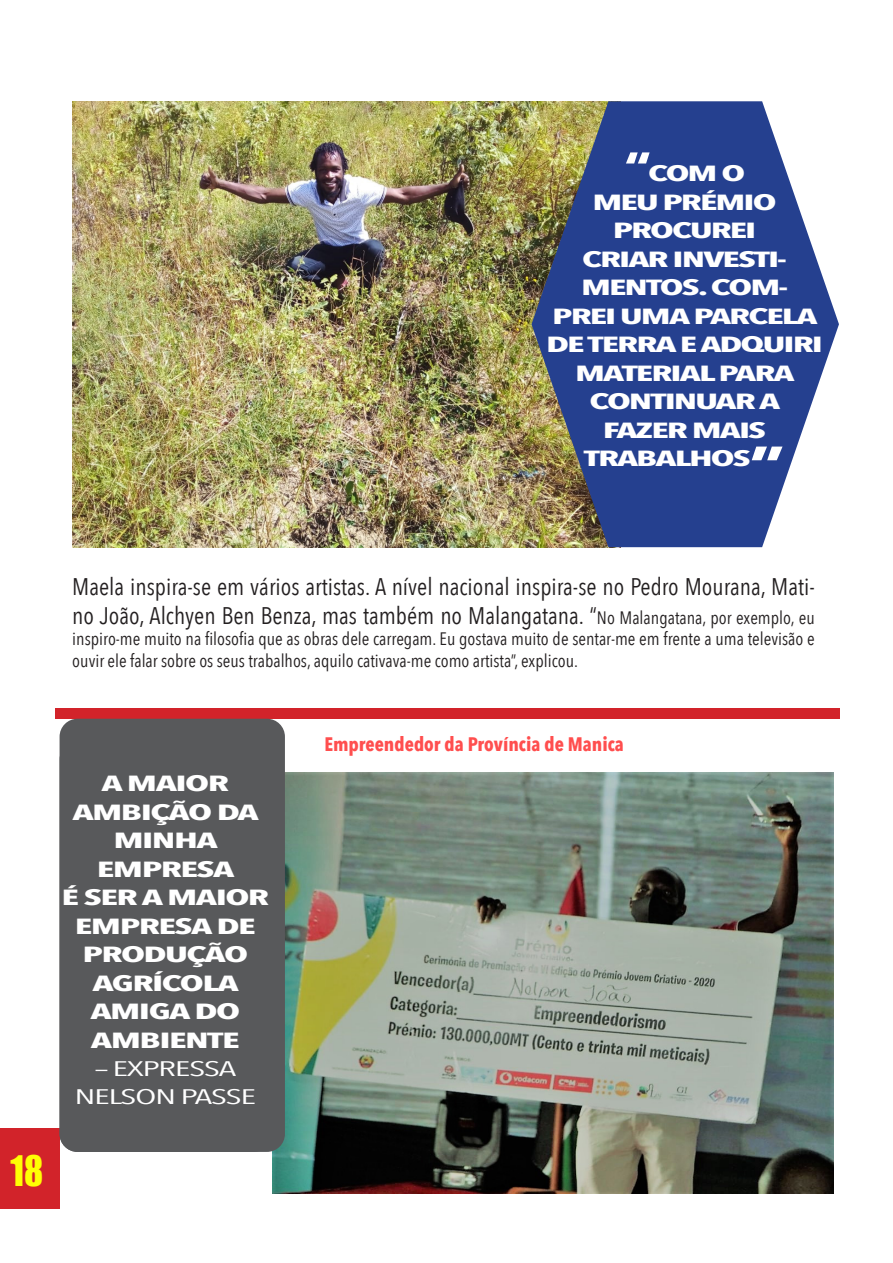
<style>
.page{position:relative;width:893px;height:1263px;background:#fff}
.page>*{position:absolute;margin:0;border:0;box-sizing:border-box;transform-origin:0 0}
.t1{font:700 53.1px "Avenir Next Condensed";color:#fff;scale:1.73 1}
.t2{font:38.7px "Impact";color:#ffff04;scale:.92 1}
.t3{font:24px/28.8px "Avenir Next Condensed";color:#231f20}
.t4{font:700 21.9px/28.5px "Avenir Next Condensed";letter-spacing:-.05em;color:#fff;text-align:center;scale:1.78 1}
.t5{font:700 21.9px/28.5px "Avenir Next Condensed";letter-spacing:-.05em;color:#fff;text-align:center;scale:1.8 1}
.t6{font:21px "Avenir Next Condensed";letter-spacing:-.04em;color:#fff;scale:1.8 1}
.t7{font:700 19.5px "Avenir Next Condensed";color:#ff4e4e}
.t8{font:18px/21.6px "Avenir Next Condensed";color:#231f20}
.s1{font-size:42.9px}
.s2{font-size:18px}
</style>
<div class="page">
<img style="left:72px;top:101px;width:459px;height:446px">
<svg style="left:531px;top:101px;width:308px;height:446px;background:#4f6195"></svg>
<div style="left:55px;top:708px;width:785px;height:11px;background:#d2232a"></div>
<img style="left:272px;top:772px;width:561px;height:421px">
<div style="left:0;top:1129px;width:60px;height:80px;background:#d2232a"></div>
<div style="left:60px;top:719px;width:225px;height:433px;background:#58595b;border-radius:18px"></div>
<p class="t4" style="left:592px;top:159px;width:105px"><span class="s1">“</span>COM O<br>MEU PRÉMIO<br>PROCUREI</p>
<p class="t4" style="left:546px;top:245px;width:157px">CRIAR INVESTI-<br>MENTOS. COM-<br>PREI UMA PARCELA<br>DE TERRA E ADQUIRI</p>
<p class="t4" style="left:575px;top:359px;width:125px">MATERIAL PARA</p>
<p class="t4" style="left:590px;top:387px;width:109px">CONTINUAR A</p>
<p class="t4" style="left:603px;top:416px;width:93px">FAZER MAIS</p>
<p class="t4" style="left:584px;top:444px;width:95px">TRABALHOS</p>
<p class="t1" style="left:749px;top:433px;width:23px">”</p>
<p class="t3" style="left:72px;top:571px;width:744px">Maela inspira-se em vários artistas. A nível nacional inspira-se no Pedro Mourana, Mati&shy;no João, Alchyen Ben Benza, mas também no Malangatana. “<span class="s2">No Malangatana, por exemplo, eu</span></p>
<p class="t8" style="left:72px;top:627px;width:744px">inspiro-me muito na filosofia que as obras dele carregam. Eu gostava muito de sentar-me em frente a uma televisão e ouvir ele falar sobre os seus trabalhos, aquilo cativava-me como artista”, explicou.</p>
<p class="t2" style="left:10px;top:1141px;width:37px">18</p>
<p class="t5" style="left:72px;top:769px;width:105px">A MAIOR<br>AMBIÇÃO DA<br>MINHA</p>
<p class="t5" style="left:97px;top:855px;width:78px">EMPRESA</p>
<p class="t5" style="left:61px;top:883px;width:117px">É SER A MAIOR</p>
<p class="t5" style="left:75px;top:912px;width:102px">EMPRESA DE</p>
<p class="t5" style="left:82px;top:940px;width:94px">PRODUÇÃO<br>AGRÍCOLA<br>AMIGA DO<br>AMBIENTE</p>
<p class="t6" style="left:95px;top:1050px;width:80px">– EXPRESSA</p>
<p class="t6" style="left:74px;top:1079px;width:103px">NELSON PASSE</p>
<p class="t7" style="left:324px;top:732px;width:301px">Empreendedor da Província de Manica</p>
</div>
